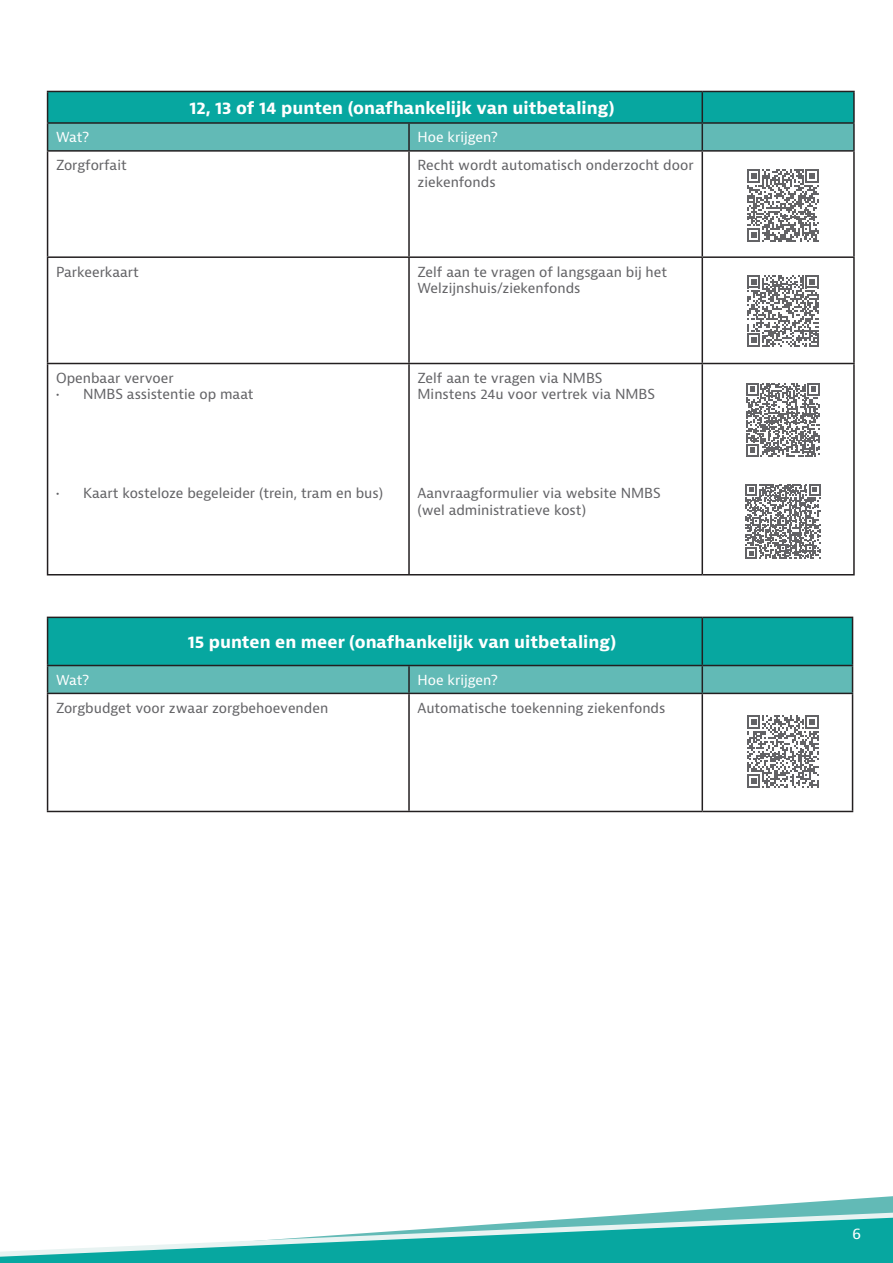
<style>
.page{position:relative;width:893px;height:1263px;background:#fff}
.page>*{position:absolute;margin:0;border:0;box-sizing:border-box;transform-origin:0 0}
.t1{font:700 16.5px "Bernina Sans";color:#fff}
.t2{font:15px "Bernina Sans";color:#fff}
.t3{font:13.5px/16.5px "Bernina Sans";color:#636366}
.t4{font:13.5px "Bernina Sans";color:#fff}
</style>
<div class="page">
<svg style="left:668px;top:1196px;width:225px;height:16px"></svg>
<svg style="left:611px;top:1212px;width:282px;height:4px"></svg>
<svg style="left:0;top:1216px;width:893px;height:47px"></svg>
<svg style="left:47px;top:617px;width:806px;height:76px;background:#27a7a1"></svg>
<hr style="left:47px;top:693px;width:362px;height:1px;background:#231f20">
<hr style="left:47px;top:694px;width:1px;height:117px;background:#231f20">
<hr style="left:409px;top:693px;width:293px;height:1px;background:#231f20">
<hr style="left:408px;top:694px;width:2px;height:117px;background:#231f20">
<hr style="left:702px;top:693px;width:151px;height:1px;background:#231f20">
<hr style="left:701px;top:694px;width:2px;height:117px;background:#231f20">
<hr style="left:852px;top:694px;width:1px;height:117px;background:#231f20">
<hr style="left:47px;top:811px;width:362px;height:1px;background:#231f20">
<hr style="left:409px;top:811px;width:293px;height:1px;background:#231f20">
<hr style="left:702px;top:811px;width:151px;height:1px;background:#231f20">
<hr style="left:702px;top:91px;width:153px;height:1px;background:#231f20">
<hr style="left:853px;top:92px;width:2px;height:30px;background:#231f20">
<svg style="left:47px;top:91px;width:807px;height:59px;background:#30aaa5"></svg>
<hr style="left:409px;top:122px;width:293px;height:2px;background:#231f20">
<hr style="left:408px;top:124px;width:2px;height:26px;background:#231f20">
<hr style="left:702px;top:122px;width:153px;height:2px;background:#231f20">
<hr style="left:701px;top:124px;width:2px;height:26px;background:#231f20">
<hr style="left:853px;top:124px;width:2px;height:26px;background:#231f20">
<hr style="left:47px;top:150px;width:362px;height:2px;background:#231f20">
<hr style="left:47px;top:152px;width:1px;height:104px;background:#231f20">
<hr style="left:409px;top:150px;width:293px;height:2px;background:#231f20">
<hr style="left:408px;top:152px;width:2px;height:104px;background:#231f20">
<hr style="left:702px;top:150px;width:153px;height:2px;background:#231f20">
<hr style="left:701px;top:152px;width:2px;height:104px;background:#231f20">
<hr style="left:853px;top:152px;width:2px;height:104px;background:#231f20">
<hr style="left:47px;top:256px;width:362px;height:2px;background:#231f20">
<hr style="left:47px;top:258px;width:1px;height:105px;background:#231f20">
<hr style="left:409px;top:256px;width:293px;height:2px;background:#231f20">
<hr style="left:408px;top:258px;width:2px;height:105px;background:#231f20">
<hr style="left:702px;top:256px;width:153px;height:2px;background:#231f20">
<hr style="left:701px;top:258px;width:2px;height:105px;background:#231f20">
<hr style="left:853px;top:258px;width:2px;height:105px;background:#231f20">
<hr style="left:47px;top:363px;width:362px;height:1px;background:#231f20">
<hr style="left:47px;top:364px;width:1px;height:210px;background:#231f20">
<hr style="left:409px;top:363px;width:293px;height:1px;background:#231f20">
<hr style="left:408px;top:364px;width:2px;height:210px;background:#231f20">
<hr style="left:702px;top:363px;width:153px;height:1px;background:#231f20">
<hr style="left:701px;top:364px;width:2px;height:210px;background:#231f20">
<hr style="left:853px;top:364px;width:2px;height:210px;background:#231f20">
<hr style="left:47px;top:574px;width:362px;height:1px;background:#231f20">
<hr style="left:409px;top:574px;width:293px;height:1px;background:#231f20">
<hr style="left:702px;top:574px;width:153px;height:1px;background:#231f20">
<svg style="left:747px;top:169px;width:72px;height:73px"></svg>
<svg style="left:747px;top:275px;width:72px;height:72px"></svg>
<svg style="left:746px;top:383px;width:74px;height:74px"></svg>
<svg style="left:745px;top:484px;width:75px;height:75px"></svg>
<svg style="left:747px;top:715px;width:72px;height:73px"></svg>
<p class="t1" style="left:189px;top:97px;width:427px">12, 13 of 14 punten (onafhankelijk van uitbetaling)</p>
<p class="t4" style="left:56px;top:129px;width:35px">Wat?</p>
<p class="t4" style="left:417px;top:129px;width:82px">Hoe krijgen?</p>
<p class="t3" style="left:56px;top:157px;width:72px">Zorgforfait</p>
<p class="t3" style="left:417px;top:157px;width:278px">Recht wordt automatisch onderzocht door ziekenfonds</p>
<p class="t3" style="left:56px;top:264px;width:84px">Parkeerkaart</p>
<p class="t3" style="left:417px;top:264px;width:251px">Zelf aan te vragen of langsgaan bij het<br>Welzijnshuis/ziekenfonds</p>
<p class="t3" style="left:56px;top:370px;width:119px">Openbaar vervoer</p>
<p class="t3" style="left:56px;top:386px;width:199px">• NMBS assistentie op maat</p>
<p class="t3" style="left:56px;top:485px;width:329px">• Kaart kosteloze begeleider (trein, tram en bus)</p>
<p class="t3" style="left:417px;top:370px;width:239px">Zelf aan te vragen via NMBS<br>Minstens 24u voor vertrek via NMBS</p>
<p class="t3" style="left:417px;top:485px;width:245px">Aanvraagformulier via website NMBS (wel administratieve kost)</p>
<p class="t1" style="left:188px;top:631px;width:430px">15 punten en meer (onafhankelijk van uitbetaling)</p>
<p class="t4" style="left:56px;top:671px;width:35px">Wat?</p>
<p class="t4" style="left:417px;top:671px;width:82px">Hoe krijgen?</p>
<p class="t3" style="left:56px;top:700px;width:274px">Zorgbudget voor zwaar zorgbehoevenden</p>
<p class="t3" style="left:417px;top:700px;width:249px">Automatische toekenning ziekenfonds</p>
<p class="t2" style="left:852px;top:1224px;width:11px">6</p>
</div>
